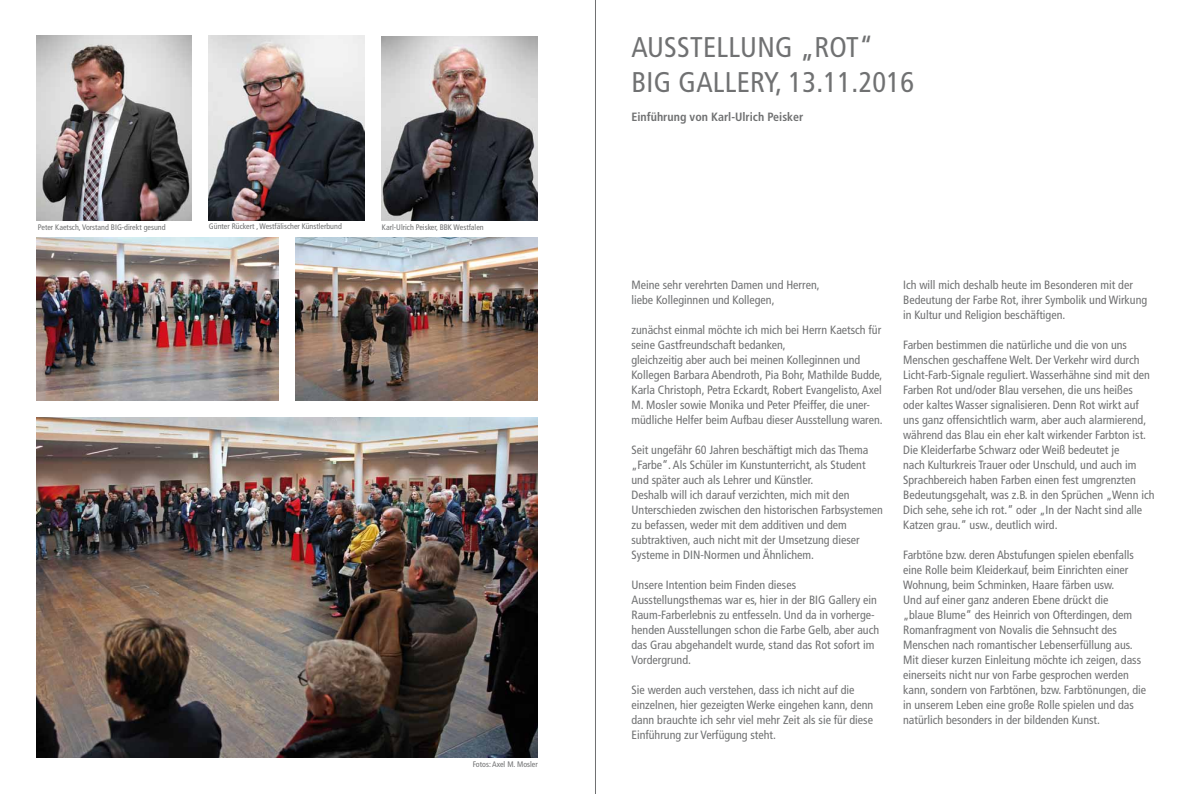
<style>
.page{position:relative;width:1191px;height:794px;background:#fff}
.page>*{position:absolute;margin:0;border:0;box-sizing:border-box;transform-origin:0 0}
.t1{font:condensed 28.5px/34.2px "Frutiger LT Std";letter-spacing:.01em;color:#707172}
.t2{font:condensed 12px/15px "Frutiger LT Std";color:#707172}
.t3{font:700 condensed 12px "Frutiger LT Std";color:#707172}
.t4{font:condensed 8px "Frutiger LT Std";color:#707172}
</style>
<div class="page">
<img style="left:36px;top:36px;width:156px;height:185px">
<img style="left:209px;top:36px;width:156px;height:185px">
<img style="left:382px;top:36px;width:156px;height:184px">
<img style="left:36px;top:417px;width:502px;height:341px">
<img style="left:295px;top:238px;width:243px;height:162px">
<img style="left:36px;top:238px;width:242px;height:162px">
<hr style="left:595px;top:0;width:1px;height:794px;background:#707172">
<p class="t4" style="left:38px;top:222px;width:129px">Peter Kaetsch, Vorstand BIG-direkt gesund</p>
<p class="t4" style="left:209px;top:222px;width:134px">Günter Rückert , Westfälischer Künstlerbund</p>
<p class="t4" style="left:382px;top:222px;width:103px">Karl-Ulrich Peisker, BBK Westfalen</p>
<p class="t4" style="left:473px;top:759px;width:67px">Fotos: Axel M. Mosler</p>
<h1 class="t1" style="left:631px;top:31px;width:284px">AUSSTELLUNG „ROT“<br>BIG GALLERY, 13.11.2016</h1>
<p class="t3" style="left:631px;top:110px;width:173px">Einführung von Karl-Ulrich Peisker</p>
<p class="t2" style="left:631px;top:277px;width:190px">Meine sehr verehrten Damen und Herren, liebe Kolleginnen und Kollegen,</p>
<p class="t2" style="left:631px;top:322px;width:253px">zunächst einmal möchte ich mich bei Herrn Kaetsch für seine Gastfreundschaft bedanken,<br>gleichzeitig aber auch bei meinen Kolleginnen und Kollegen Barbara Abendroth, Pia Bohr, Mathilde Budde, Karla Christoph, Petra Eckardt, Robert Evangelisto, Axel M. Mosler sowie Monika und Peter Pfeiffer, die uner&shy;müdliche Helfer beim Aufbau dieser Ausstellung waren.</p>
<p class="t2" style="left:631px;top:442px;width:253px">Seit ungefähr 60 Jahren beschäftigt mich das Thema „Farbe“. Als Schüler im Kunstunterricht, als Student und später auch als Lehrer und Künstler.<br>Deshalb will ich darauf verzichten, mich mit den Unterschieden zwischen den historischen Farbsystemen zu befassen, weder mit dem additiven und dem subtraktiven, auch nicht mit der Umsetzung dieser Systeme in DIN-Normen und Ähnlichem.</p>
<p class="t2" style="left:631px;top:577px;width:249px">Unsere Intention beim Finden dieses Ausstellungsthemas war es, hier in der BIG Gallery ein Raum-Farberlebnis zu entfesseln. Und da in vorherge&shy;henden Ausstellungen schon die Farbe Gelb, aber auch das Grau abgehandelt wurde, stand das Rot sofort im Vordergrund.</p>
<p class="t2" style="left:631px;top:682px;width:243px">Sie werden auch verstehen, dass ich nicht auf die einzelnen, hier gezeigten Werke eingehen kann, denn dann brauchte ich sehr viel mehr Zeit als sie für diese Einführung zur Verfügung steht.</p>
<p class="t2" style="left:903px;top:277px;width:246px">Ich will mich deshalb heute im Besonderen mit der<br>Bedeutung der Farbe Rot, ihrer Symbolik und Wirkung in Kultur und Religion beschäftigen.</p>
<p class="t2" style="left:903px;top:337px;width:253px">Farben bestimmen die natürliche und die von uns Menschen geschaffene Welt. Der Verkehr wird durch Licht-Farb-Signale reguliert. Wasserhähne sind mit den Farben Rot und/oder Blau versehen, die uns heißes oder kaltes Wasser signalisieren. Denn Rot wirkt auf uns ganz offensichtlich warm, aber auch alarmierend, während das Blau ein eher kalt wirkender Farbton ist.<br>Die Kleiderfarbe Schwarz oder Weiß bedeutet je<br>nach Kulturkreis Trauer oder Unschuld, und auch im Sprachbereich haben Farben einen fest umgrenzten Bedeutungsgehalt, was z.B. in den Sprüchen „Wenn ich Dich sehe, sehe ich rot.“ oder „In der Nacht sind alle Katzen grau.“ usw., deutlich wird.</p>
<p class="t2" style="left:903px;top:547px;width:244px">Farbtöne bzw. deren Abstufungen spielen ebenfalls eine Rolle beim Kleiderkauf, beim Einrichten einer Wohnung, beim Schminken, Haare färben usw.<br>Und auf einer ganz anderen Ebene drückt die<br>„blaue Blume“ des Heinrich von Ofterdingen, dem Romanfragment von Novalis die Sehnsucht des Menschen nach romantischer Lebenserfüllung aus.<br>Mit dieser kurzen Einleitung möchte ich zeigen, dass einerseits nicht nur von Farbe gesprochen werden kann, sondern von Farbtönen, bzw. Farbtönungen, die in unserem Leben eine große Rolle spielen und das natürlich besonders in der bildenden Kunst.</p>
</div>
